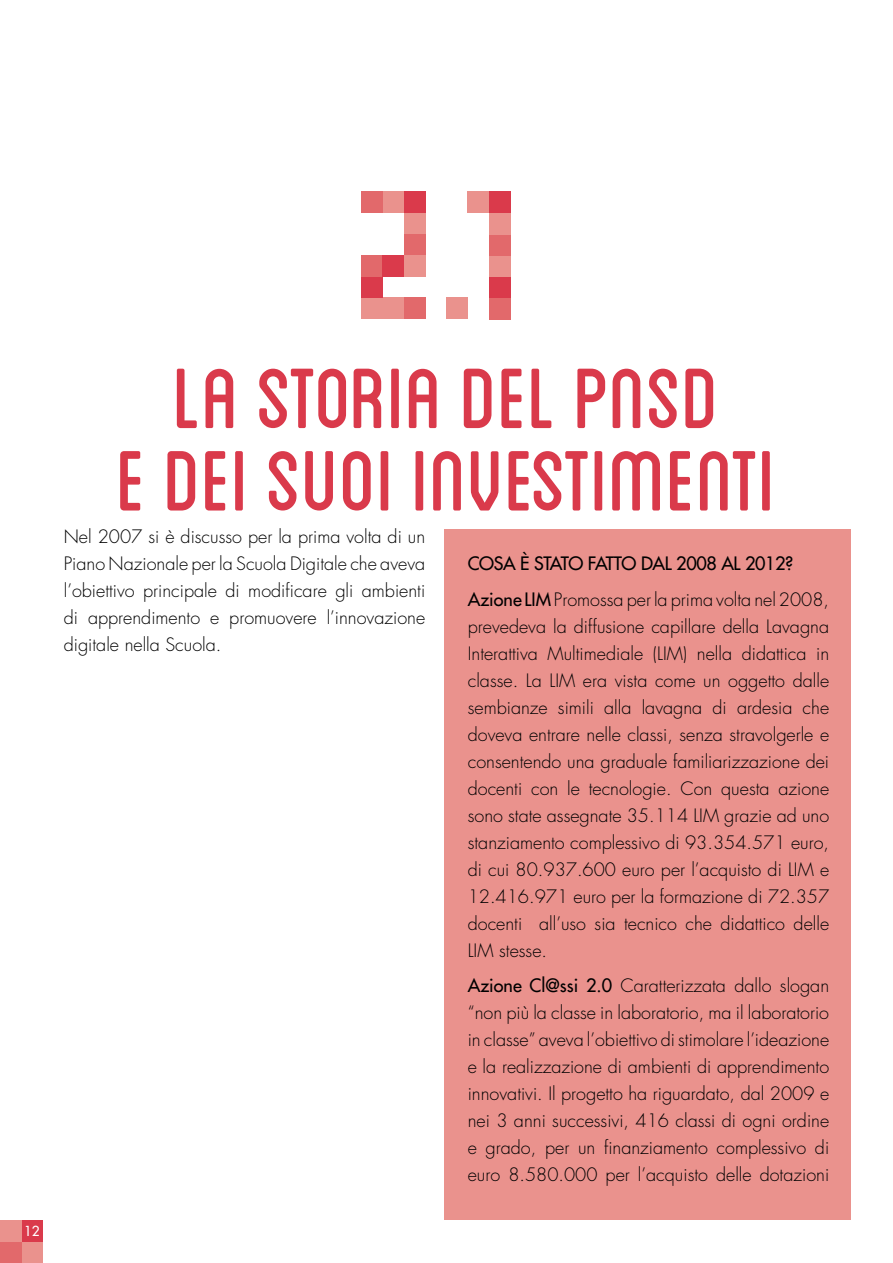
<style>
.page{position:relative;width:893px;height:1263px;background:#fff}
.page>*{position:absolute;margin:0;border:0;box-sizing:border-box;transform-origin:0 0}
.t1{font:120px "Blanch Caps";color:#da3a4b}
.t2{font:300 18px/27px "Futura";color:#000;text-align:justify}
.t3{font:18px/35.5px "Futura";letter-spacing:-.02em;color:#000}
.t4{font:13.5px "Futura";color:#fff}
.s1{font-weight:300}
.s2{font-weight:400}
</style>
<div class="page">
<div style="left:21px;top:1242px;width:22px;height:21px;background:#ea928d"></div>
<div style="left:0;top:1242px;width:21px;height:21px;background:#e2696b"></div>
<div style="left:21px;top:1220px;width:22px;height:22px;background:#da3a4b"></div>
<div style="left:0;top:1220px;width:21px;height:22px;background:#ea928d"></div>
<div style="left:489px;top:298px;width:21px;height:21px;background:#e2696b"></div>
<div style="left:489px;top:277px;width:21px;height:21px;background:#da3a4b"></div>
<div style="left:489px;top:255px;width:21px;height:22px;background:#ea928d"></div>
<div style="left:489px;top:234px;width:21px;height:21px;background:#e2696b"></div>
<div style="left:489px;top:213px;width:21px;height:21px;background:#ea928d"></div>
<div style="left:468px;top:191px;width:21px;height:22px;background:#ea928d"></div>
<div style="left:489px;top:191px;width:21px;height:22px;background:#da3a4b"></div>
<div style="left:446px;top:298px;width:22px;height:21px;background:#ea928d"></div>
<div style="left:361px;top:298px;width:22px;height:21px;background:#ea928d"></div>
<div style="left:383px;top:298px;width:21px;height:21px;background:#ea928d"></div>
<div style="left:404px;top:298px;width:21px;height:21px;background:#e2696b"></div>
<div style="left:361px;top:276px;width:22px;height:22px;background:#da3a4b"></div>
<div style="left:361px;top:255px;width:22px;height:21px;background:#e2696b"></div>
<div style="left:383px;top:255px;width:21px;height:21px;background:#da3a4b"></div>
<div style="left:404px;top:234px;width:21px;height:21px;background:#e2696b"></div>
<div style="left:404px;top:213px;width:21px;height:21px;background:#ea928d"></div>
<div style="left:383px;top:191px;width:21px;height:22px;background:#ea928d"></div>
<div style="left:404px;top:191px;width:21px;height:22px;background:#da3a4b"></div>
<div style="left:404px;top:255px;width:21px;height:21px;background:#ea928d"></div>
<div style="left:361px;top:191px;width:22px;height:22px;background:#e2696b"></div>
<div style="left:444px;top:529px;width:406px;height:691px;background:#ea928d"></div>
<p class="t4" style="left:24px;top:1222px;width:17px">12</p>
<h1 class="t1" style="left:173px;top:344px;width:548px">La Storia del PNSD</h1>
<h1 class="t1" style="left:117px;top:426px;width:661px">e dei suoi investimenti</h1>
<p class="t2" style="left:64px;top:523px;width:363px">Nel 2007 si è discusso per la prima volta di un Piano Nazionale per la Scuola Digitale che aveva l’obiettivo principale di modificare gli ambienti di apprendimento e promuovere l’innovazione digitale nella Scuola.</p>
<p class="t3" style="left:468px;top:546px;width:363px">COSA È STATO FATTO DAL 2008 AL 2012?<br>Azione LIM <span class="s1">Promossa per la prima volta nel 2008,</span></p>
<p class="t2" style="left:468px;top:613px;width:363px">prevedeva la diffusione capillare della Lavagna Interattiva Multimediale (LIM) nella didattica in classe. La LIM era vista come un oggetto dalle sembianze simili alla lavagna di ardesia che doveva entrare nelle classi, senza stravolgerle e consentendo una graduale familiarizzazione dei docenti con le tecnologie. Con questa azione sono state assegnate 35.114 LIM grazie ad uno stanziamento complessivo di 93.354.571 euro, di cui 80.937.600 euro per l’acquisto di LIM e 12.416.971 euro per la formazione di 72.357 docenti all’uso sia tecnico che didattico delle LIM stesse.</p>
<p class="t2" style="left:468px;top:972px;width:363px"><span class="s2">Azione Cl@ssi 2.0</span> Caratterizzata dallo slogan “non più la classe in laboratorio, ma il laboratorio in classe” aveva l’obiettivo di stimolare l’ideazione e la realizzazione di ambienti di apprendimento innovativi. Il progetto ha riguardato, dal 2009 e nei 3 anni successivi, 416 classi di ogni ordine e grado, per un finanziamento complessivo di euro 8.580.000 per l’acquisto delle dotazioni</p>
</div>
